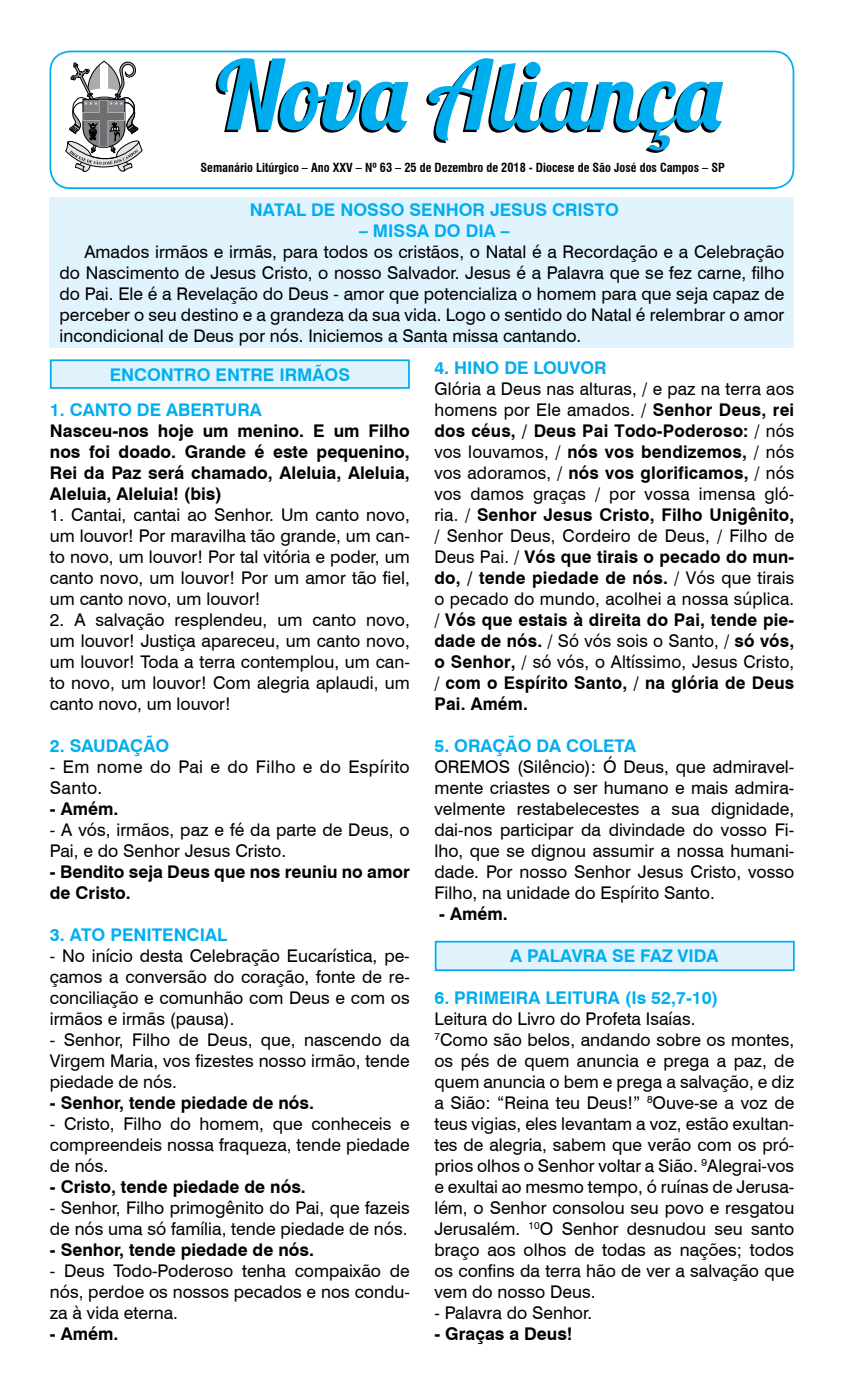
<style>
.page{position:relative;width:844px;height:1389px;background:#fff}
.page>*{position:absolute;margin:0;border:0;box-sizing:border-box;transform-origin:0 0}
.t1{font:95.2px "Lobster 1.4";color:#00aeef}
.t2{font:17.5px/21px "Swiss 721 BT";color:#000;text-align:justify}
.t3{font:700 17.5px/21px "Swiss 721 BT";color:#000;text-align:justify}
.t4{font:700 17.5px "Swiss 721 BT";color:#00aeef}
.t5{font:17.5px/21px "Swiss 721 BT";letter-spacing:.02em;color:#000}
.t6{font:700 condensed 12.25px "Swiss 721 BT";color:#000}
.s1{font-weight:700}
</style>
<div class="page">
<div style="left:434px;top:941px;width:360px;height:30px;background:#e1f4fd;border:2px solid #00aeef"></div>
<div style="left:50px;top:359px;width:360px;height:30px;background:#e1f4fd;border:2px solid #00aeef"></div>
<div style="left:49px;top:51px;width:745px;height:138px;border:2px solid #00aeef;border-radius:20px"></div>
<div style="left:50px;top:197px;width:744px;height:150px;background:#e1f4fd"></div>
<svg style="left:65px;top:60px;width:77px;height:112px"></svg>
<h1 class="t1" style="left:218px;top:35px;width:505px">Nova Aliança</h1>
<p class="t6" style="left:200px;top:161px;width:525px">Semanário Litúrgico – Ano XXV – Nº 63 – 25 de Dezembro de 2018 - Diocese de São José dos Campos – SP</p>
<p class="t4" style="left:250px;top:197px;width:370px">NATAL DE NOSSO SENHOR JESUS CRISTO</p>
<p class="t4" style="left:359px;top:218px;width:152px">– MISSA DO DIA –</p>
<p class="t2" style="left:60px;top:240px;width:726px;text-indent:25px">Amados irmãos e irmãs, para todos os cristãos, o Natal é a Recordação e a Celebração do Nascimento de Jesus Cristo, o nosso Salvador. Jesus é a Palavra que se fez carne, filho do Pai. Ele é a Revelação do Deus - amor que potencializa o homem para que seja capaz de perceber o seu destino e a grandeza da sua vida. Logo o sentido do Natal é relembrar o amor incondicional de Deus por nós. Iniciemos a Santa missa cantando.</p>
<p class="t4" style="left:110px;top:362px;width:242px">ENCONTRO ENTRE IRMÃOS</p>
<p class="t4" style="left:50px;top:397px;width:213px">1. CANTO DE ABERTURA</p>
<p class="t3" style="left:50px;top:419px;width:361px">Nasceu-nos hoje um menino. E um Filho nos foi doado. Grande é este pequenino, Rei da Paz será chamado, Aleluia, Aleluia, Aleluia, Aleluia! (bis)</p>
<p class="t2" style="left:50px;top:503px;width:361px">1. Cantai, cantai ao Senhor. Um canto novo, um louvor! Por maravilha tão grande, um can&shy;to novo, um louvor! Por tal vitória e poder, um canto novo, um louvor! Por um amor tão fiel, um canto novo, um louvor!</p>
<p class="t2" style="left:50px;top:608px;width:361px">2. A salvação resplendeu, um canto novo, um louvor! Justiça apareceu, um canto novo, um louvor! Toda a terra contemplou, um can&shy;to novo, um louvor! Com alegria aplaudi, um canto novo, um louvor!</p>
<p class="t4" style="left:50px;top:733px;width:121px">2. SAUDAÇÃO</p>
<p class="t5" style="left:50px;top:755px;width:361px">- Em nome do Pai e do Filho e do Espírito<br>Santo.</p>
<p class="t3" style="left:50px;top:797px;width:70px">- Amém.</p>
<p class="t2" style="left:50px;top:818px;width:361px">- A vós, irmãos, paz e fé da parte de Deus, o<br>Pai, e do Senhor Jesus Cristo.</p>
<p class="t3" style="left:50px;top:860px;width:361px">- Bendito seja Deus que nos reuniu no amor de Cristo.</p>
<p class="t4" style="left:50px;top:922px;width:179px">3. ATO PENITENCIAL</p>
<p class="t2" style="left:50px;top:944px;width:361px">- No início desta Celebração Eucarística, pe&shy;çamos a conversão do coração, fonte de re&shy;conciliação e comunhão com Deus e com os irmãos e irmãs (pausa).</p>
<p class="t2" style="left:50px;top:1028px;width:361px">- Senhor, Filho de Deus, que, nascendo da Virgem Maria, vos fizestes nosso irmão, tende piedade de nós.</p>
<p class="t3" style="left:50px;top:1091px;width:265px">- Senhor, tende piedade de nós.</p>
<p class="t2" style="left:50px;top:1112px;width:361px">- Cristo, Filho do homem, que conheceis e compreendeis nossa fraqueza, tende piedade de nós.</p>
<p class="t3" style="left:50px;top:1175px;width:257px">- Cristo, tende piedade de nós.</p>
<p class="t2" style="left:50px;top:1196px;width:361px">- Senhor, Filho primogênito do Pai, que fazeis de nós uma só família, tende piedade de nós.</p>
<p class="t3" style="left:50px;top:1238px;width:265px">- Senhor, tende piedade de nós.</p>
<p class="t2" style="left:50px;top:1259px;width:361px">- Deus Todo-Poderoso tenha compaixão de nós, perdoe os nossos pecados e nos condu&shy;za à vida eterna.</p>
<p class="t3" style="left:50px;top:1322px;width:70px">- Amém.</p>
<p class="t4" style="left:434px;top:355px;width:174px">4. HINO DE LOUVOR</p>
<p class="t2" style="left:434px;top:377px;width:361px">Glória a Deus nas alturas, / e paz na terra aos homens por Ele amados. / <span class="s1">Senhor Deus, rei dos céus, / Deus Pai Todo-Poderoso:</span> / nós vos louvamos, / <span class="s1">nós vos bendizemos,</span> / nós vos adoramos, / <span class="s1">nós vos glorificamos,</span> / nós vos damos graças / por vossa imensa gló&shy;ria. / <span class="s1">Senhor Jesus Cristo, Filho Unigênito, </span>/ Senhor Deus, Cordeiro de Deus, / Filho de Deus Pai. / <span class="s1">Vós que tirais o pecado do mun&shy;do, / tende piedade de nós.</span> / Vós que tirais o pecado do mundo, acolhei a nossa súplica. / <span class="s1">Vós que estais à direita do Pai, tende pie&shy;dade de nós.</span> / Só vós sois o Santo, / <span class="s1">só vós, o Senhor,</span> / só vós, o Altíssimo, Jesus Cristo, / <span class="s1">com o Espírito Santo, / na glória de Deus Pai. Amém.</span></p>
<p class="t4" style="left:434px;top:733px;width:203px">5. ORAÇÃO DA COLETA</p>
<p class="t2" style="left:434px;top:755px;width:361px">OREMOS (Silêncio): Ó Deus, que admiravel&shy;mente criastes o ser humano e mais admira&shy;velmente restabelecestes a sua dignidade, dai-nos participar da divindade do vosso Fi&shy;lho, que se dignou assumir a nossa humani&shy;dade. Por nosso Senhor Jesus Cristo, vosso Filho, na unidade do Espírito Santo.</p>
<p class="t3" style="left:439px;top:902px;width:70px">- Amém.</p>
<p class="t4" style="left:510px;top:943px;width:210px">A PALAVRA SE FAZ VIDA</p>
<p class="t4" style="left:434px;top:985px;width:285px">6. PRIMEIRA LEITURA (Is 52,7-10)</p>
<p class="t2" style="left:434px;top:1007px;width:361px;text-align:left">Leitura do Livro do Profeta Isaías.<br><sup>7</sup>Como são belos, andando sobre os montes, os pés de quem anuncia e prega a paz, de quem anuncia o bem e prega a salvação, e diz a Sião: “Reina teu Deus!” <sup>8</sup>Ouve-se a voz de teus vigias, eles levantam a voz, estão exultan&shy;tes de alegria, sabem que verão com os pró&shy;prios olhos o Senhor voltar a Sião. <sup>9</sup>Alegrai-vos e exultai ao mesmo tempo, ó ruínas de Jerusa&shy;lém, o Senhor consolou seu povo e resgatou Jerusalém. <sup>10</sup>O Senhor desnudou seu santo braço aos olhos de todas as nações; todos os confins da terra hão de ver a salvação que vem do nosso Deus.</p>
<p class="t2" style="left:434px;top:1301px;width:159px">- Palavra do Senhor.</p>
<p class="t3" style="left:434px;top:1322px;width:140px">- Graças a Deus!</p>
</div>
